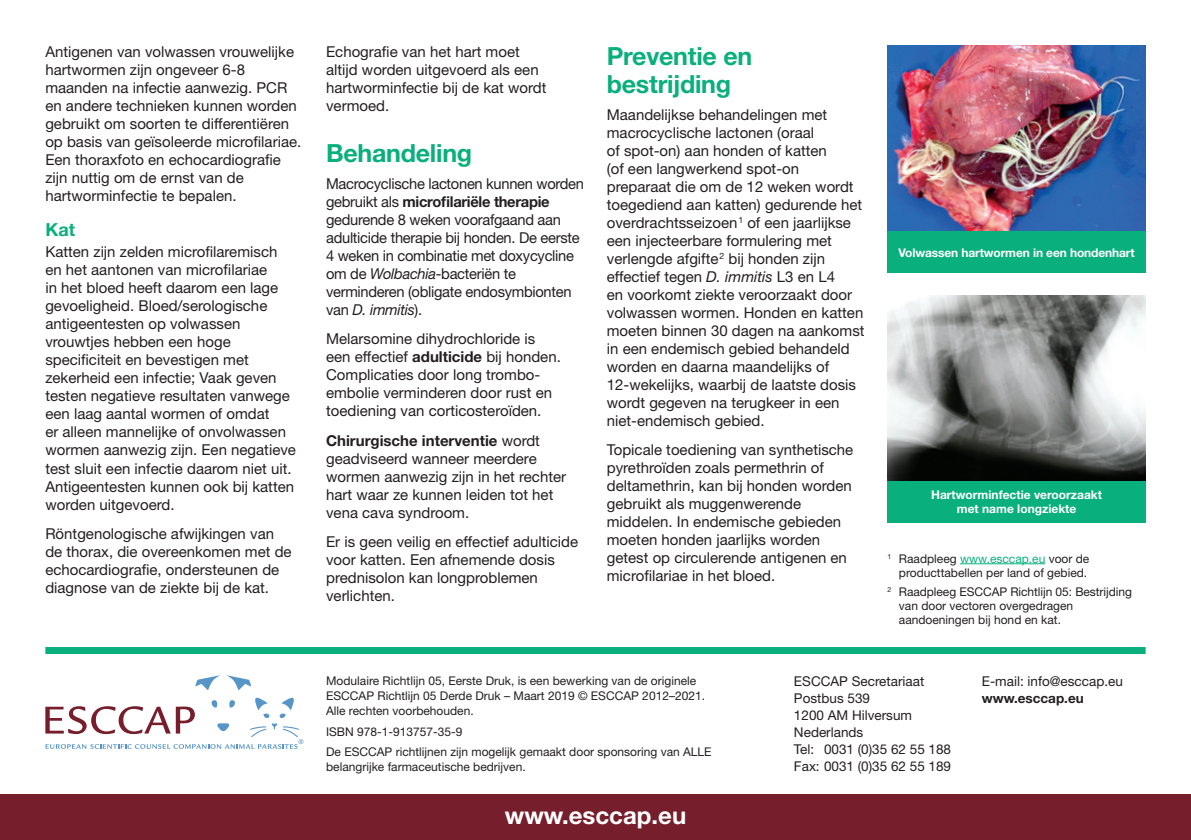
<style>
.page{position:relative;width:1191px;height:840px;background:#fff}
.page>*{position:absolute;margin:0;border:0;box-sizing:border-box;transform-origin:0 0}
.t1{font:700 25px/28px "Helvetica Neue";letter-spacing:-.01em;color:#09af7c}
.t2{font:700 24px "Helvetica Neue";color:#fff}
.t3{font:700 18px "Helvetica Neue";color:#09af7c}
.t4{font:15px/18px "Helvetica Neue";color:#231f20}
.t5{font:15px/18px "Helvetica Neue";letter-spacing:-.02em;color:#231f20}
.t6{font:13.6px/17px "Helvetica Neue";color:#231f20}
.t7{font:700 13.6px "Helvetica Neue";color:#231f20}
.t8{font:12px/14px "Helvetica Neue";color:#231f20}
.t9{font:700 12px/14px "Helvetica Neue";color:#fff;text-align:center}
.s1{font-weight:700}
.s2{font-style:italic}
.s3{color:#09af7c}
</style>
<div class="page">
<hr style="left:960px;top:563px;width:85px;height:1px;background:#09af7c">
<img style="left:887px;top:45px;width:258px;height:186px">
<div style="left:887px;top:231px;width:258px;height:41px;background:#09af7c"></div>
<img style="left:887px;top:295px;width:258px;height:185px">
<div style="left:887px;top:480px;width:258px;height:42px;background:#09af7c"></div>
<div style="left:0;top:794px;width:1191px;height:45px;background:#761e2b"></div>
<div style="left:45px;top:646px;width:1100px;height:7px;background:#09af7c"></div>
<svg style="left:227px;top:675px;width:24px;height:14px"></svg>
<svg style="left:195px;top:675px;width:25px;height:14px"></svg>
<svg style="left:45px;top:697px;width:258px;height:51px"></svg>
<p class="t4" style="left:45px;top:43px;width:257px">Antigenen van volwassen vrouwelijke hartwormen zijn ongeveer 6-8 maanden na infectie aanwezig. PCR en andere technieken kunnen worden gebruikt om soorten te differentiëren op basis van geïsoleerde microfilariae.<br>Een thoraxfoto en echocardiografie zijn nuttig om de ernst van de hartworminfectie te bepalen.</p>
<p class="t3" style="left:45px;top:219px;width:31px">Kat</p>
<p class="t4" style="left:45px;top:242px;width:252px">Katten zijn zelden microfilaremisch en het aantonen van microfilariae<br>in het bloed heeft daarom een lage gevoeligheid. Bloed/serologische antigeentesten op volwassen vrouwtjes hebben een hoge specificiteit en bevestigen met zekerheid een infectie; Vaak geven testen negatieve resultaten vanwege een laag aantal wormen of omdat<br>er alleen mannelijke of onvolwassen wormen aanwezig zijn. Een negatieve test sluit een infectie daarom niet uit.<br>Antigeentesten kunnen ook bij katten worden uitgevoerd.</p>
<p class="t4" style="left:45px;top:524px;width:248px">Röntgenologische afwijkingen van de thorax, die overeenkomen met de echocardiografie, ondersteunen de diagnose van de ziekte bij de kat.</p>
<p class="t4" style="left:326px;top:43px;width:222px">Echografie van het hart moet altijd worden uitgevoerd als een hartworminfectie bij de kat wordt vermoed.</p>
<h1 class="t1" style="left:326px;top:138px;width:148px">Behandeling</h1>
<p class="t5" style="left:326px;top:174px;width:259px">Macrocyclische lactonen kunnen worden gebruikt als <span class="s1">microfilariële therapie </span>gedurende 8 weken voorafgaand aan adulticide therapie bij honden. De eerste 4 weken in combinatie met doxycycline om de <span class="s2">Wolbachia</span>-bacteriën te verminderen (obligate endosymbionten van <span class="s2">D. immitis</span>).</p>
<p class="t4" style="left:326px;top:329px;width:236px">Melarsomine dihydrochloride is een effectief <span class="s1">adulticide</span> bij honden.<br>Complicaties door long trombo&shy;embolie verminderen door rust en toediening van corticosteroïden.</p>
<p class="t4" style="left:326px;top:430px;width:241px"><span class="s1">Chirurgische interventie</span> wordt geadviseerd wanneer meerdere wormen aanwezig zijn in het rechter hart waar ze kunnen leiden tot het vena cava syndroom.</p>
<p class="t4" style="left:326px;top:532px;width:253px">Er is geen veilig en effectief adulticide voor katten. Een afnemende dosis prednisolon kan longproblemen verlichten.</p>
<h1 class="t1" style="left:607px;top:41px;width:147px">Preventie en bestrijding</h1>
<p class="t4" style="left:607px;top:105px;width:259px">Maandelijkse behandelingen met macrocyclische lactonen (oraal<br>of spot-on) aan honden of katten<br>(of een langwerkend spot-on preparaat die om de 12 weken wordt toegediend aan katten) gedurende het overdrachtsseizoen<sup>1</sup> of een jaarlijkse een injecteerbare formulering met verlengde afgifte<sup>2</sup> bij honden zijn effectief tegen <span class="s2">D. immitis</span> L3 en L4<br>en voorkomt ziekte veroorzaakt door volwassen wormen. Honden en katten moeten binnen 30 dagen na aankomst in een endemisch gebied behandeld worden en daarna maandelijks of 12-wekelijks, waarbij de laatste dosis wordt gegeven na terugkeer in een niet-endemisch gebied.</p>
<p class="t4" style="left:607px;top:440px;width:248px">Topicale toediening van synthetische pyrethroïden zoals permethrin of deltamethrin, kan bij honden worden gebruikt als muggenwerende middelen. In endemische gebieden moeten honden jaarlijks worden getest op circulerende antigenen en microfilariae in het bloed.</p>
<p class="t9" style="left:898px;top:245px;width:238px">Volwassen hartwormen in een hondenhart</p>
<p class="t9" style="left:931px;top:487px;width:172px">Hartworminfectie veroorzaakt met name longziekte</p>
<p class="t8" style="left:887px;top:551px;width:203px;text-align:right"><sup>1</sup> Raadpleeg <span class="s3">www.esccap.eu</span> voor de producttabellen per land of gebied.</p>
<p class="t8" style="left:899px;top:584px;width:234px;text-indent:-11px"><sup>2</sup> Raadpleeg ESCCAP Richtlijn 05: Bestrijding van door vectoren overgedragen aandoeningen bij hond en kat.</p>
<p class="t8" style="left:326px;top:672px;width:380px;line-height:15px">Modulaire Richtlijn 05, Eerste Druk, is een bewerking van de originele<br>ESCCAP Richtlijn 05 Derde Druk – Maart 2019 © ESCCAP 2012–2021.<br>Alle rechten voorbehouden.</p>
<p class="t8" style="left:326px;top:720px;width:387px;line-height:20.6px">ISBN 978-1-913757-35-9<br>De ESCCAP richtlijnen zijn mogelijk gemaakt door sponsoring van ALLE</p>
<p class="t8" style="left:326px;top:759px;width:201px">belangrijke farmaceutische bedrijven.</p>
<h2 class="t2" style="left:505px;top:799px;width:183px">www.esccap.eu</h2>
<p class="t6" style="left:794px;top:672px;width:159px">ESCCAP Secretariaat<br>Postbus 539<br>1200 AM Hilversum<br>Nederlands<br>Tel: 0031 (0)35 62 55 188<br>Fax: 0031 (0)35 62 55 189</p>
<p class="t6" style="left:981px;top:672px;width:143px">E-mail: info@esccap.eu</p>
<p class="t7" style="left:981px;top:689px;width:103px">www.esccap.eu</p>
</div>
